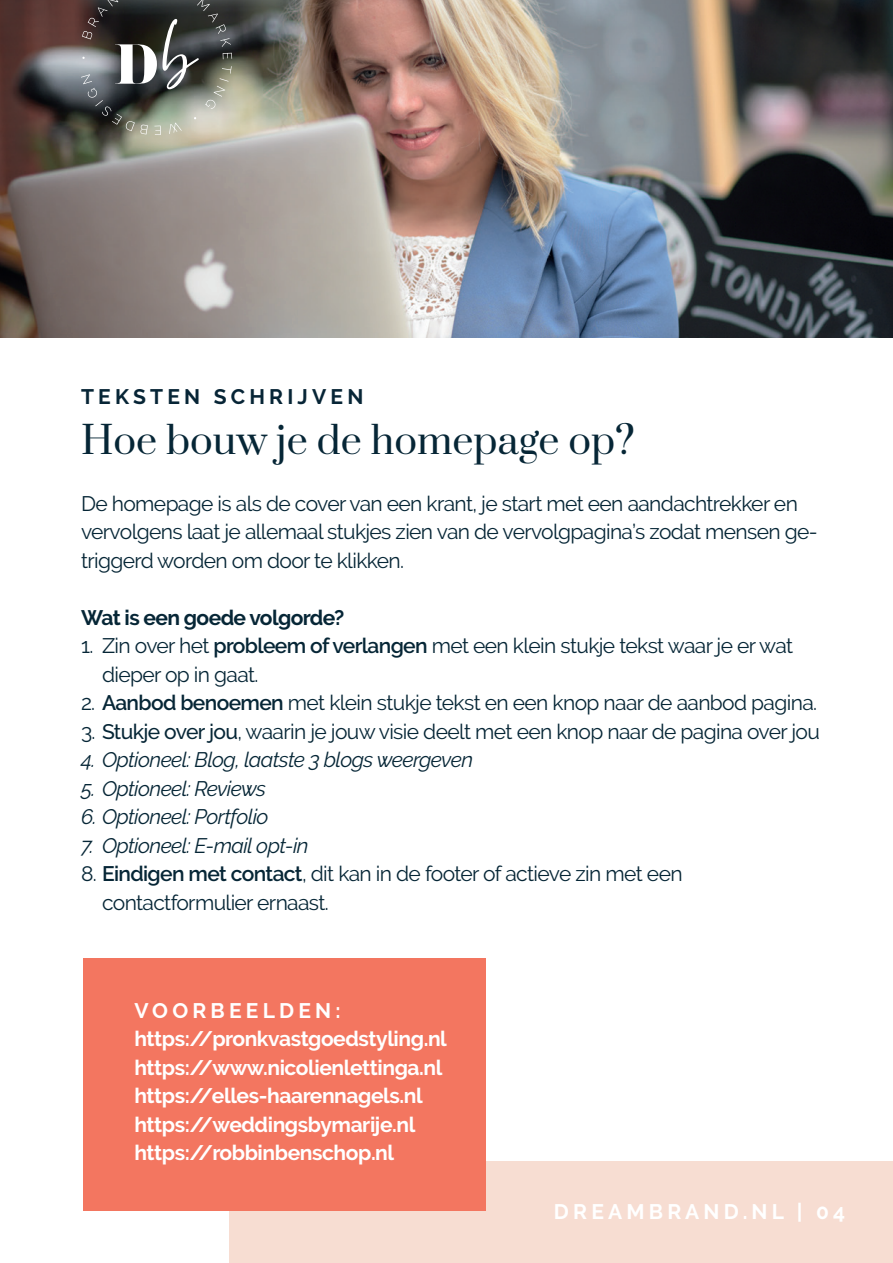
<style>
.page{position:relative;width:893px;height:1263px;background:#fff}
.page>*{position:absolute;margin:0;border:0;box-sizing:border-box;transform-origin:0 0}
.t1{font:37.5px "Prata";color:#062636}
.t2{font:21px/28.5px "Raleway";letter-spacing:-.03em;color:#062636}
.t3{font:700 21px/28.5px "Raleway";letter-spacing:-.02em;color:#fff}
.t4{font:italic 21px "Raleway";letter-spacing:-.03em;color:#062636}
.t5{font:700 21px "Raleway";letter-spacing:-.03em;color:#062636}
.t6{font:700 21px "Raleway";letter-spacing:.2em;color:#072536}
.t7{font:700 21px "Raleway";letter-spacing:.2em;color:#fff}
.s1{font-weight:600}
.s2{font-weight:500}
</style>
<div class="page">
<div style="left:230px;top:1161px;width:663px;height:102px;background:#f7ddd2"></div>
<img style="left:0;top:0;width:893px;height:338px">
<svg style="left:81px;top:0;width:151px;height:135px;background:#61625d"></svg>
<div style="left:83px;top:958px;width:403px;height:253px;background:#f37660"></div>
<p class="t6" style="left:81px;top:385px;width:284px">TEKSTEN SCHRIJVEN</p>
<h1 class="t1" style="left:81px;top:409px;width:555px">Hoe bouw je de homepage op?</h1>
<p class="t2" style="left:81px;top:489px;width:738px">De homepage is als de cover van een krant, je start met een aandachtrekker en vervolgens laat je allemaal stukjes zien van de vervolgpagina’s zodat mensen ge&shy;triggerd worden om door te klikken.</p>
<p class="t5" style="left:81px;top:605px;width:265px">Wat is een goede volgorde?</p>
<p class="t2" style="left:102px;top:632px;width:693px;text-indent:-21px">1. Zin over het <span class="s1">probleem of verlangen</span> met een klein stukje tekst waar je er wat dieper op in gaat.</p>
<p class="t2" style="left:81px;top:688px;width:738px">2. <span class="s1">Aanbod benoemen</span> met klein stukje tekst en een knop naar de aanbod pagina.</p>
<p class="t2" style="left:81px;top:717px;width:740px">3. <span class="s2">Stukje over jou</span>, waarin je jouw visie deelt met een knop naar de pagina over jou</p>
<p class="t4" style="left:81px;top:748px;width:394px">4. Optioneel: Blog, laatste 3 blogs weergeven</p>
<p class="t4" style="left:81px;top:776px;width:187px">5. Optioneel: Reviews</p>
<p class="t4" style="left:81px;top:805px;width:189px">6. Optioneel: Portfolio</p>
<p class="t4" style="left:81px;top:833px;width:229px">7. Optioneel: E-mail opt-in</p>
<p class="t2" style="left:102px;top:859px;width:582px;text-indent:-21px">8. <span class="s1">Eindigen met contact</span>, dit kan in de footer of actieve zin met een contactformulier ernaast.</p>
<p class="t3" style="left:134px;top:996px;width:314px">VOORBEELDEN: https://pronkvastgoedstyling.nl https://www.nicolienlettinga.nl https://elles-haarennagels.nl https://weddingsbymarije.nl https://robbinbenschop.nl</p>
<p class="t7" style="left:554px;top:1200px;width:293px">DREAMBRAND.NL | 04</p>
</div>
